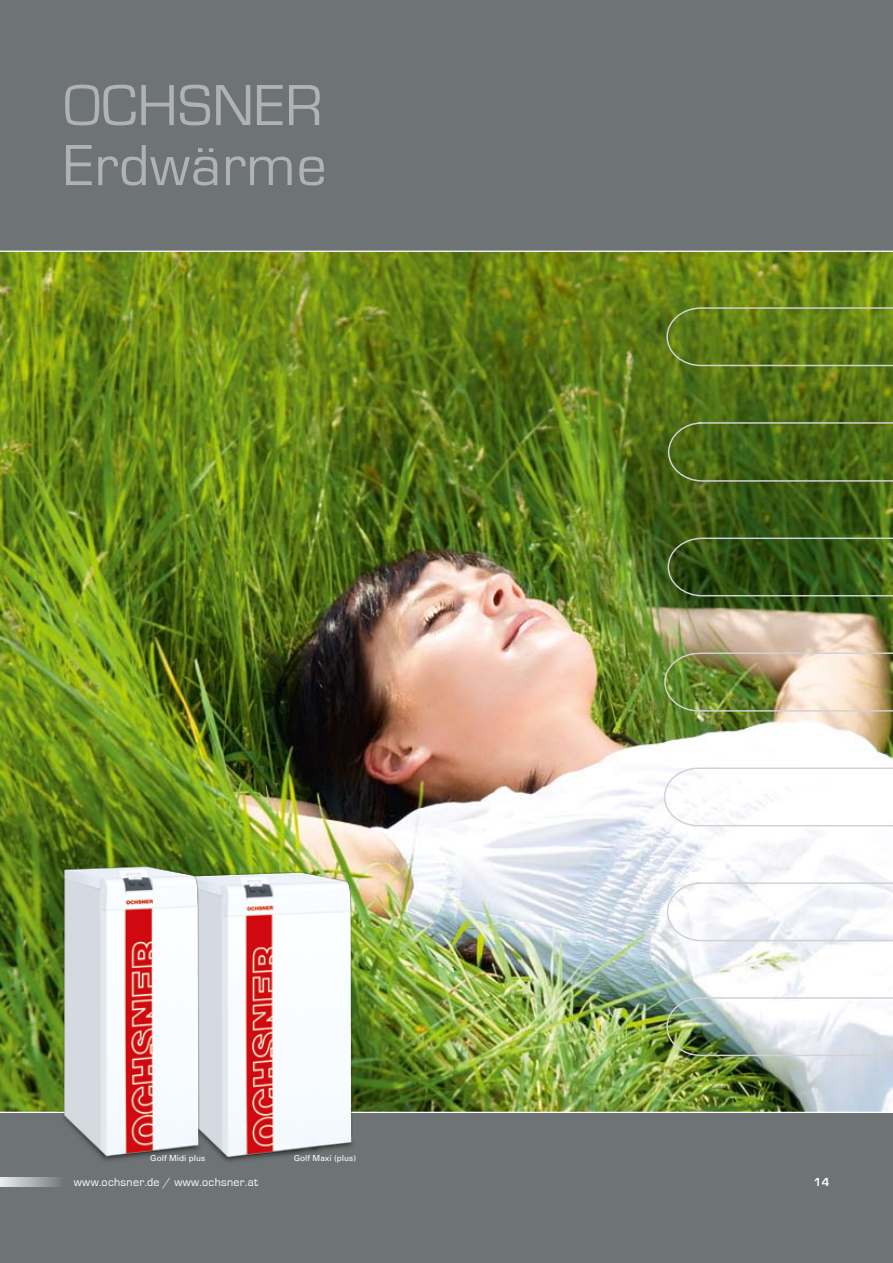
<style>
.page{position:relative;width:893px;height:1263px;background:#fff}
.page>*{position:absolute;margin:0;border:0;box-sizing:border-box;transform-origin:0 0}
.t1{font:60px/60px "Eurostile";letter-spacing:.01em;color:#b1b2b3}
.t2{font:12px "Eurostile";letter-spacing:.025em;color:#fff}
.t3{font:700 12px "Eurostile";color:#fff}
.t4{font:8.25px "Univers";color:#fff}
</style>
<div class="page">
<div style="left:0;top:0;width:893px;height:250px;background:#6e7375"></div>
<div style="left:0;top:1113px;width:893px;height:150px;background:#6e7375"></div>
<svg style="left:0;top:1178px;width:60px;height:8px"></svg>
<img style="left:0;top:252px;width:667px;height:860px">
<img style="left:663px;top:652px;width:230px;height:233px">
<img style="left:667px;top:424px;width:226px;height:231px">
<img style="left:666px;top:882px;width:227px;height:230px">
<svg style="left:666px;top:250px;width:227px;height:174px;background:#64801a"></svg>
<hr style="left:0;top:251px;width:893px;height:1px;background:#fff">
<img style="left:220px;top:866px;width:168px;height:295px">
<img style="left:37px;top:852px;width:183px;height:309px">
<h1 class="t1" style="left:64px;top:77px;width:264px">OCHSNER<br>Erdwärme</h1>
<p class="t4" style="left:150px;top:1153px;width:57px">Golf Midi plus</p>
<p class="t4" style="left:294px;top:1153px;width:64px">Golf Maxi (plus)</p>
<p class="t2" style="left:74px;top:1175px;width:186px">www.ochsner.de / www.ochsner.at</p>
<p class="t3" style="left:814px;top:1175px;width:17px">14</p>
</div>
